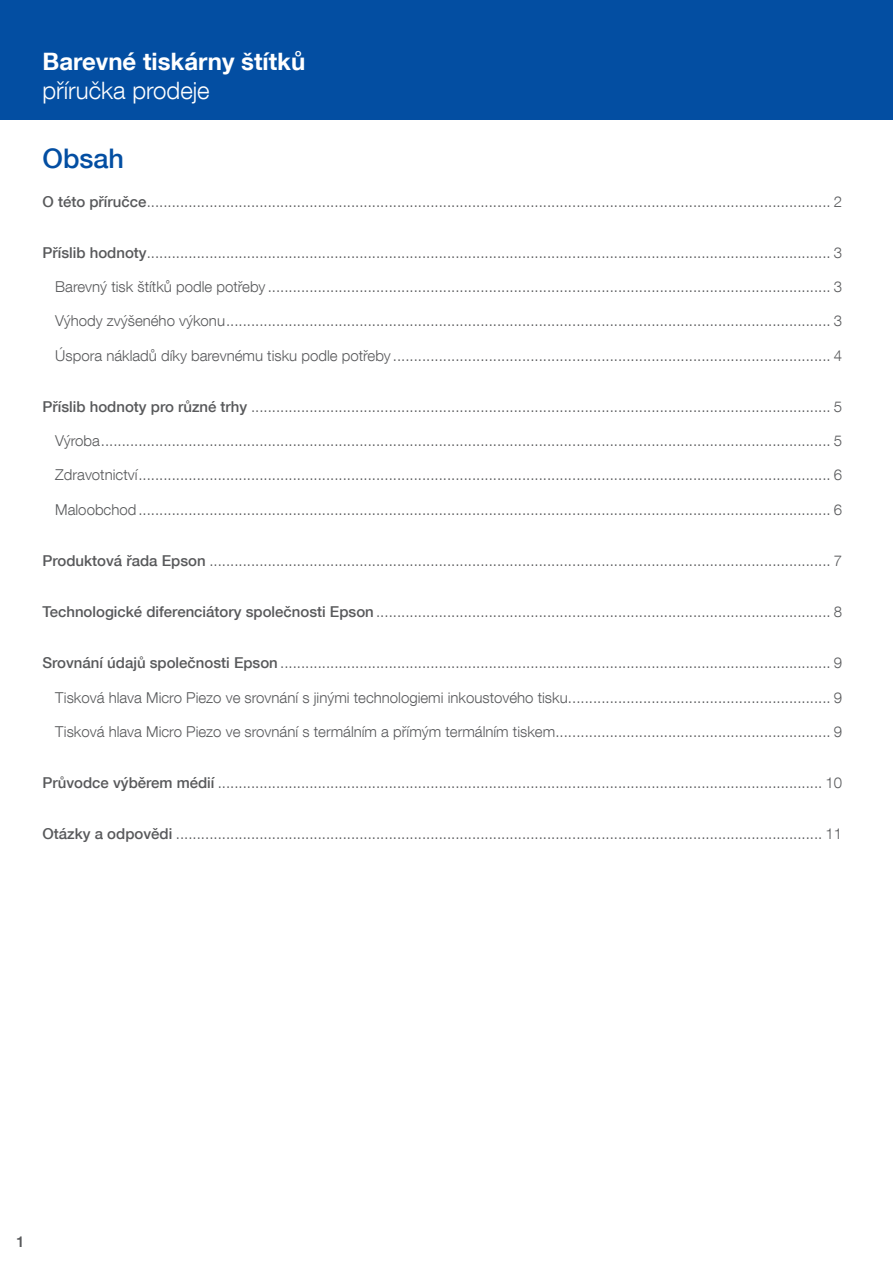
<style>
.page{position:relative;width:893px;height:1263px;background:#fff}
.page>*{position:absolute;margin:0;border:0;box-sizing:border-box;transform-origin:0 0}
.t1{font:500 27px "Helvetica Neue LT Com";color:#034ea2}
.t2{font:700 24px "Helvetica Neue LT Com";color:#fff}
.t3{font:300 24px "Helvetica Neue LT Com";color:#fff}
.t4{font:300 15px "Helvetica Neue LT Com";color:#58595b}
.t5{font:500 15px "Helvetica Neue LT Com";color:#58595b}
.s1{font-weight:500}
</style>
<div class="page">
<div style="left:0;top:0;width:893px;height:119px;background:#034ea2"></div>
<h2 class="t2" style="left:43px;top:47px;width:264px">Barevné tiskárny štítků</h2>
<h2 class="t3" style="left:43px;top:76px;width:169px">příručka prodeje</h2>
<h1 class="t1" style="left:43px;top:142px;width:83px">Obsah</h1>
<p class="t4" style="left:43px;top:192px;width:801px"><span class="s1">O této příručce</span>.................................................................................................................................................................... 2</p>
<p class="t4" style="left:43px;top:243px;width:801px"><span class="s1">Příslib hodnoty</span>.................................................................................................................................................................... 3</p>
<p class="t4" style="left:55px;top:278px;width:788px">Barevný tisk štítků podle potřeby ....................................................................................................................................... 3</p>
<p class="t4" style="left:55px;top:312px;width:788px">Výhody zvýšeného výkonu................................................................................................................................................. 3</p>
<p class="t4" style="left:55px;top:346px;width:788px">Úspora nákladů díky barevnému tisku podle potřeby ......................................................................................................... 4</p>
<p class="t4" style="left:43px;top:397px;width:801px"><span class="s1">Příslib hodnoty pro různé trhy</span> ........................................................................................................................................... 5</p>
<p class="t4" style="left:55px;top:432px;width:788px">Výroba............................................................................................................................................................................... 5</p>
<p class="t4" style="left:55px;top:466px;width:788px">Zdravotnictví...................................................................................................................................................................... 6</p>
<p class="t4" style="left:55px;top:500px;width:788px">Maloobchod...................................................................................................................................................................... 6</p>
<p class="t4" style="left:43px;top:551px;width:801px"><span class="s1">Produktová řada Epson</span> ..................................................................................................................................................... 7</p>
<p class="t4" style="left:43px;top:603px;width:801px"><span class="s1">Technologické diferenciátory společnosti Epson</span> ............................................................................................................. 8</p>
<p class="t4" style="left:43px;top:654px;width:801px"><span class="s1">Srovnání údajů společnosti Epson</span> .................................................................................................................................... 9</p>
<p class="t4" style="left:55px;top:688px;width:788px">Tisková hlava Micro Piezo ve srovnání s jinými technologiemi inkoustového tisku............................................................... 9</p>
<p class="t4" style="left:55px;top:722px;width:788px">Tisková hlava Micro Piezo ve srovnání s termálním a přímým termálním tiskem.................................................................. 9</p>
<p class="t4" style="left:43px;top:774px;width:801px"><span class="s1">Průvodce výběrem médií</span> ................................................................................................................................................. 10</p>
<p class="t4" style="left:43px;top:825px;width:801px"><span class="s1">Otázky a odpovědi</span> ........................................................................................................................................................... 11</p>
<p class="t5" style="left:16px;top:1233px;width:10px">1</p>
</div>
